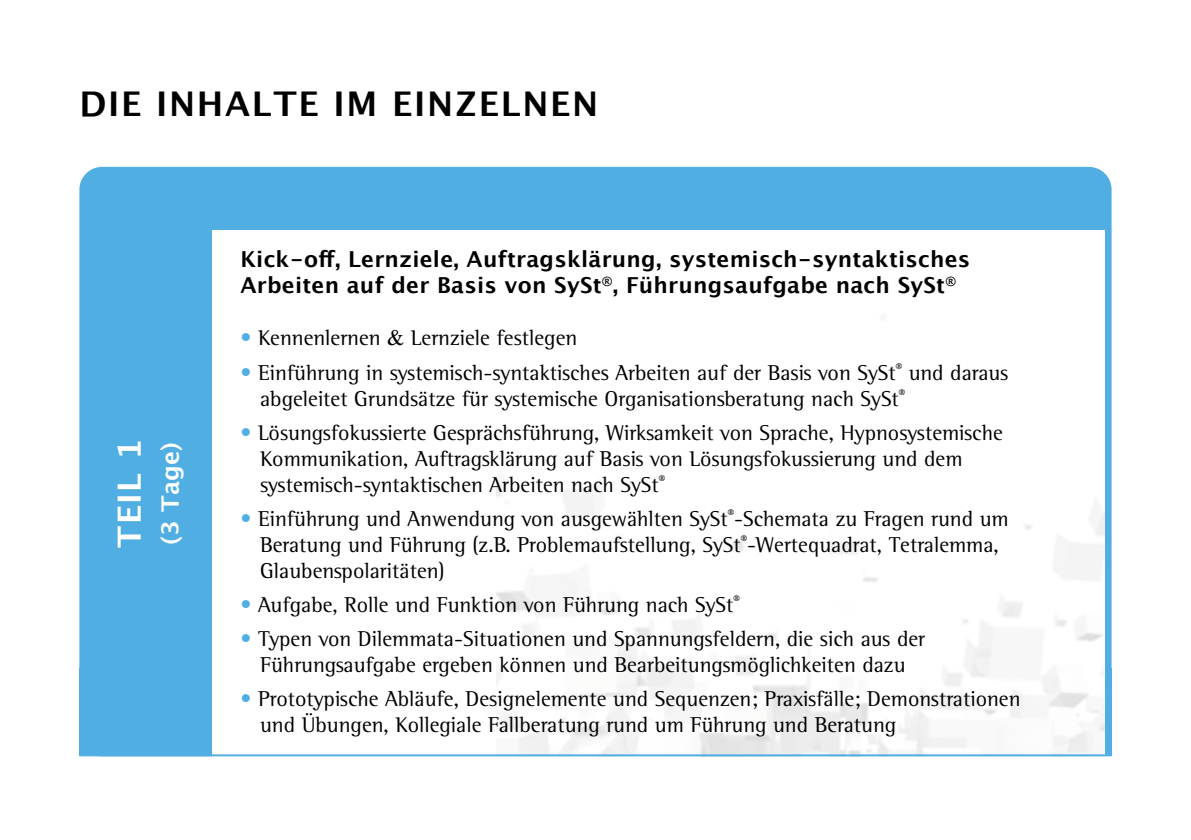
<style>
.page{position:relative;width:1191px;height:840px;background:#fff}
.page>*{position:absolute;margin:0;border:0;box-sizing:border-box;transform-origin:0 0}
.t1{font:700 34px "Lucida Grande";letter-spacing:.05em;color:#000}
.t2{font:700 32px "Lucida Grande";color:#fff}
.t3{font:700 24px "Lucida Grande";color:#fff}
.t4{font:22px/26px "Rotis Semi Serif";color:#000}
.t5{font:700 22px/26px "Lucida Grande";letter-spacing:.01em;color:#000}
.s1{color:#51aee2}
.s2{font-family:"Times New Roman"}
</style>
<div class="page">
<div style="left:79px;top:167px;width:1032px;height:588px;background:#51aee2;border-radius:23px"></div>
<div style="left:79px;top:668px;width:1032px;height:87px;background:#51aee2"></div>
<div style="left:212px;top:230px;width:892px;height:541px;background:#fff"></div>
<hr style="left:79px;top:754px;width:1032px;height:2px;background:#51aee2">
<h1 class="t1" style="left:79px;top:84px;width:520px">DIE INHALTE IM EINZELNEN</h1>
<h2 class="t2" style="left:111px;top:547px;width:110px;rotate:-90deg">TEIL 1</h2>
<p class="t3" style="left:157px;top:544px;width:104px;rotate:-90deg">(3 Tage)</p>
<p class="t5" style="left:240px;top:247px;width:731px">Kick-off, Lernziele, Auftragsklärung, systemisch-syntaktisches<br>Arbeiten auf der Basis von SySt<sup>®</sup>, Führungsaufgabe nach SySt<sup>®</sup></p>
<p class="t4" style="left:240px;top:325px;width:338px"><span class="s1">•</span> Kennenlernen <span class="s2">&amp;</span> Lernziele festlegen</p>
<p class="t4" style="left:260px;top:359px;width:749px;text-indent:-20px"><span class="s1">•</span> Einführung in systemisch-syntaktisches Arbeiten auf der Basis von SySt<sup>®</sup> und daraus abgeleitet Grundsätze für systemische Organisationsberatung nach SySt<sup>®</sup></p>
<p class="t4" style="left:260px;top:419px;width:744px;text-indent:-20px"><span class="s1">•</span> Lösungsfokussierte Gesprächsführung, Wirksamkeit von Sprache, Hypnosystemische<br>Kommunikation, Auftragsklärung auf Basis von Lösungsfokussierung und dem systemisch-syntaktischen Arbeiten nach SySt<sup>®</sup></p>
<p class="t4" style="left:260px;top:505px;width:750px;text-indent:-20px"><span class="s1">•</span> Einführung und Anwendung von ausgewählten SySt<sup>®</sup>-Schemata zu Fragen rund um<br>Beratung und Führung (z.B. Problemaufstellung, SySt<sup>®</sup>-Wertequadrat, Tetralemma,<br>Glaubenspolaritäten)</p>
<p class="t4" style="left:240px;top:591px;width:501px"><span class="s1">•</span> Aufgabe, Rolle und Funktion von Führung nach SySt<sup>®</sup></p>
<p class="t4" style="left:240px;top:625px;width:686px;text-align:center"><span class="s1">•</span> Typen von Dilemmata-Situationen und Spannungsfeldern, die sich aus der<br>Führungsaufgabe ergeben können und Bearbeitungsmöglichkeiten dazu</p>
<p class="t4" style="left:260px;top:685px;width:762px;text-indent:-20px"><span class="s1">•</span> Prototypische Abläufe, Designelemente und Sequenzen; Praxisfälle; Demonstrationen und Übungen, Kollegiale Fallberatung rund um Führung und Beratung</p>
</div>
